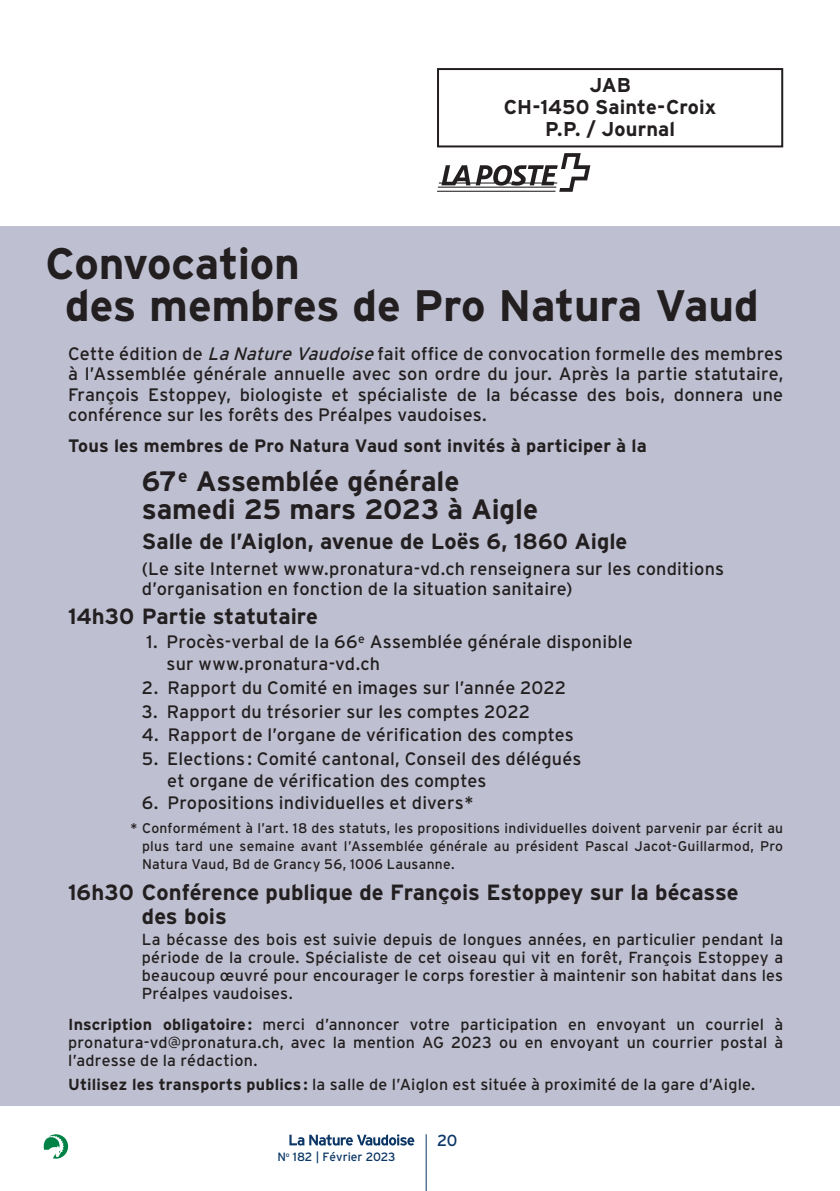
<style>
.page{position:relative;width:840px;height:1191px;background:#fff}
.page>*{position:absolute;margin:0;border:0;box-sizing:border-box;transform-origin:0 0}
.t1{font:700 44px/42px "Interstate";letter-spacing:-.005em;color:#231f20}
.t2{font:700 28px/28px "Interstate";letter-spacing:-.005em;color:#231f20}
.t3{font:700 22px/24px "Interstate";color:#231f20}
.t4{font:700 20px/22px "Interstate";letter-spacing:.005em;color:#231f20;text-align:center}
.t5{font:18px/20px "Interstate";letter-spacing:.01em;color:#231f20}
.t6{font:700 18px "Interstate";letter-spacing:.005em;color:#231f20}
.t7{font:16px/18px "Interstate";letter-spacing:.015em;color:#231f20;text-align:justify}
.t8{font:16px "Interstate";color:#0b3665}
.t9{font:14px/18px "Interstate";letter-spacing:.025em;color:#231f20;text-align:justify}
.t10{font:12px "Interstate";color:#0b3665}
.s1{font-style:italic}
.s2{font-weight:700}
</style>
<div class="page">
<hr style="left:425px;top:1134px;width:1px;height:57px;background:#0b3665">
<svg style="left:43px;top:1134px;width:25px;height:25px"></svg>
<svg style="left:289px;top:1134px;width:125px;height:11px"></svg>
<div style="left:437px;top:68px;width:345px;height:79px;border:2px solid #231f20"></div>
<hr style="left:437px;top:191px;width:118px;height:1px;background:#231f20">
<svg style="left:438px;top:153px;width:152px;height:39px"></svg>
<hr style="left:437px;top:187px;width:119px;height:1px;background:#231f20">
<div style="left:0;top:227px;width:839px;height:879px;background:#bec0d1"></div>
<p class="t4" style="left:503px;top:74px;width:214px">JAB<br>CH-1450 Sainte-Croix<br>P.P. / Journal</p>
<h1 class="t1" style="left:65px;top:243px;width:694px;text-indent:-20px">Convocation<br>des membres de Pro Natura Vaud</h1>
<p class="t5" style="left:68px;top:344px;width:716px;text-align:justify">Cette édition de <span class="s1">La Nature Vaudoise</span> fait office de convocation formelle des membres à l’Assemblée générale annuelle avec son ordre du jour. Après la partie statutaire, François Estoppey, biologiste et spécialiste de la bécasse des bois, donnera une conférence sur les forêts des Préalpes vaudoises.</p>
<p class="t6" style="left:68px;top:435px;width:579px">Tous les membres de Pro Natura Vaud sont invités à participer à la</p>
<h2 class="t2" style="left:142px;top:467px;width:397px">67<sup>e</sup> Assemblée générale samedi 25 mars 2023 à Aigle</h2>
<p class="t3" style="left:142px;top:529px;width:487px">Salle de l’Aiglon, avenue de Loës 6, 1860 Aigle</p>
<p class="t5" style="left:142px;top:558px;width:583px">(Le site Internet www.pronatura-vd.ch renseignera sur les conditions d’organisation en fonction de la situation sanitaire)</p>
<p class="t3" style="left:68px;top:604px;width:251px">14h30 Partie statutaire</p>
<p class="t5" style="left:166px;top:631px;width:467px;line-height:22px;text-indent:-20px">1. Procès-verbal de la 66<sup>e</sup> Assemblée générale disponible sur www.pronatura-vd.ch</p>
<p class="t5" style="left:142px;top:677px;width:425px">2. Rapport du Comité en images sur l’année 2022</p>
<p class="t5" style="left:142px;top:701px;width:389px">3. Rapport du trésorier sur les comptes 2022</p>
<p class="t5" style="left:142px;top:725px;width:433px">4. Rapport de l’organe de vérification des comptes</p>
<p class="t5" style="left:167px;top:747px;width:415px;line-height:22px;text-indent:-25px">5. Elections: Comité cantonal, Conseil des délégués et organe de vérification des comptes</p>
<p class="t5" style="left:142px;top:792px;width:333px">6. Propositions individuelles et divers*</p>
<p class="t9" style="left:142px;top:818px;width:642px;text-indent:-12px">* Conformément à l’art. 18 des statuts, les propositions individuelles doivent parvenir par écrit au plus tard une semaine avant l’Assemblée générale au président Pascal Jacot-Guillarmod, Pro Natura Vaud, Bd de Grancy 56, 1006 Lausanne.</p>
<p class="t3" style="left:142px;top:879px;width:598px;text-indent:-74px">16h30 Conférence publique de François Estoppey sur la bécasse des bois</p>
<p class="t7" style="left:142px;top:929px;width:642px">La bécasse des bois est suivie depuis de longues années, en particulier pendant la période de la croule. Spécialiste de cet oiseau qui vit en forêt, François Estoppey a beaucoup œuvré pour encourager le corps forestier à maintenir son habitat dans les Préalpes vaudoises.</p>
<p class="t7" style="left:68px;top:1015px;width:716px"><span class="s2">Inscription obligatoire:</span> merci d’annoncer votre participation en envoyant un courriel à pronatura-vd@pronatura.ch, avec la mention AG 2023 ou en envoyant un courrier postal à l’adresse de la rédaction.</p>
<p class="t7" style="left:68px;top:1075px;width:688px"><span class="s2">Utilisez les transports publics:</span> la salle de l’Aiglon est située à proximité de la gare d’Aigle.</p>
<p class="t10" style="left:277px;top:1150px;width:120px">N<sup>o</sup> 182 | Février 2023</p>
<p class="t8" style="left:437px;top:1130px;width:22px">20</p>
</div>
